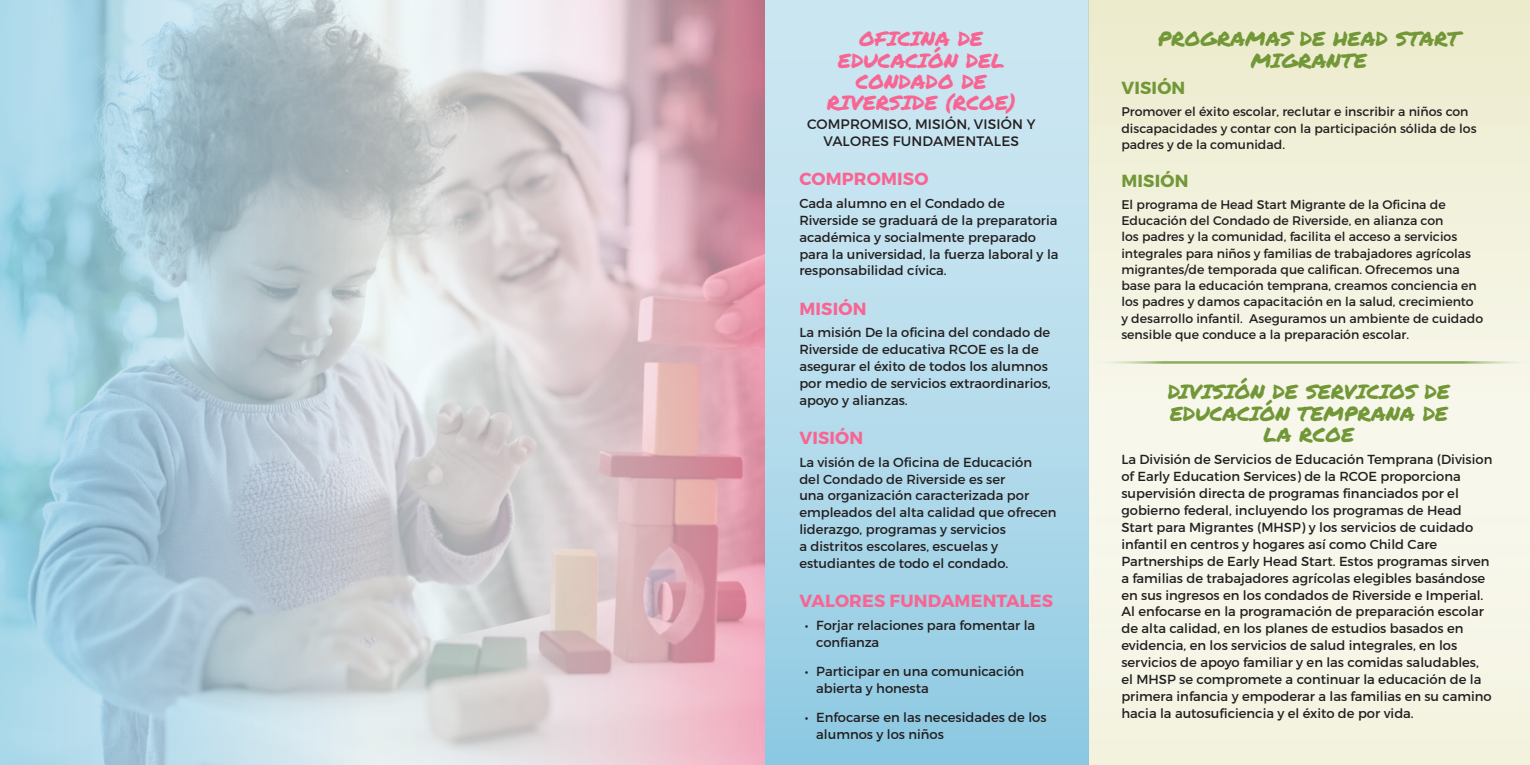
<style>
.page{position:relative;width:1530px;height:765px;background:#fff}
.page>*{position:absolute;margin:0;border:0;box-sizing:border-box;transform-origin:0 0}
.t1{font:20px/21.2px "Permanent Marker";color:#729737;text-align:center;scale:1.05 1}
.t2{font:20px/21.2px "Permanent Marker";color:#f86592;text-align:center;scale:1.05 1}
.t3{font:700 17.5px "Montserrat";letter-spacing:.01em;color:#f86592}
.t4{font:700 17.5px "Montserrat";letter-spacing:.01em;color:#729737}
.t5{font:13.75px/17.5px "Montserrat";letter-spacing:.01em;color:#231f20;text-align:center}
.t6{font:13.12px/16.9px "Montserrat";color:#231f20}
.t7{font:12.5px/16.2px "Montserrat";color:#231f20}
</style>
<div class="page">
<svg style="left:1088px;top:0;width:442px;height:421px;fill:#f2f1dc"></svg>
<div style="left:1088px;top:421px;width:442px;height:344px;background:#f7f6e9"></div>
<div style="left:765px;top:0;width:323px;height:765px;background:linear-gradient(to bottom,#d4eaf4,#93cce3)"></div>
<hr style="left:1090px;top:361px;width:440px;height:3px;background:#8dab5d">
<img style="left:0;top:0;width:765px;height:765px">
<h2 class="t2" style="left:827px;top:28px;width:181px">OFICINA DE<br>EDUCACIÓN DEL<br>CONDADO DE<br>RIVERSIDE (RCOE)</h2>
<p class="t5" style="left:807px;top:115px;width:230px">COMPROMISO, MISIÓN, VISIÓN Y<br>VALORES FUNDAMENTALES</p>
<h3 class="t3" style="left:799px;top:168px;width:130px">COMPROMISO</h3>
<p class="t6" style="left:799px;top:195px;width:261px">Cada alumno en el Condado de Riverside se graduará de la preparatoria académica y socialmente preparado para la universidad, la fuerza laboral y la responsabilidad cívica.</p>
<h3 class="t3" style="left:799px;top:298px;width:69px">MISIÓN</h3>
<p class="t6" style="left:799px;top:324px;width:253px">La misión De la oficina del condado de Riverside de educativa RCOE es la de asegurar el éxito de todos los alumnos por medio de servicios extraordinarios, apoyo y alianzas.</p>
<h3 class="t3" style="left:799px;top:427px;width:65px">VISIÓN</h3>
<p class="t6" style="left:799px;top:454px;width:259px">La visión de la Oficina de Educación<br>del Condado de Riverside es ser<br>una organización caracterizada por empleados del alta calidad que ofrecen liderazgo, programas y servicios<br>a distritos escolares, escuelas y estudiantes de todo el condado.</p>
<h3 class="t3" style="left:799px;top:590px;width:255px">VALORES FUNDAMENTALES</h3>
<p class="t6" style="left:816px;top:617px;width:221px;text-indent:-11px">• Forjar relaciones para fomentar la confianza</p>
<p class="t6" style="left:816px;top:663px;width:210px;text-indent:-11px">• Participar en una comunicación abierta y honesta</p>
<p class="t6" style="left:816px;top:709px;width:232px;text-indent:-11px">• Enfocarse en las necesidades de los alumnos y los niños</p>
<h2 class="t1" style="left:1158px;top:28px;width:289px">PROGRAMAS DE HEAD START<br>MIGRANTE</h2>
<h3 class="t4" style="left:1121px;top:77px;width:65px">VISIÓN</h3>
<p class="t7" style="left:1121px;top:104px;width:357px">Promover el éxito escolar, reclutar e inscribir a niños con discapacidades y contar con la participación sólida de los padres y de la comunidad.</p>
<h3 class="t4" style="left:1121px;top:170px;width:69px">MISIÓN</h3>
<p class="t7" style="left:1121px;top:196px;width:363px">El programa de Head Start Migrante de la Oficina de Educación del Condado de Riverside, en alianza con<br>los padres y la comunidad, facilita el acceso a servicios integrales para niños y familias de trabajadores agrícolas migrantes/de temporada que califican. Ofrecemos una base para la educación temprana, creamos conciencia en los padres y damos capacitación en la salud, crecimiento y desarrollo infantil. Aseguramos un ambiente de cuidado sensible que conduce a la preparación escolar.</p>
<h2 class="t1" style="left:1168px;top:381px;width:270px">DIVISIÓN DE SERVICIOS DE<br>EDUCACIÓN TEMPRANA DE<br>LA RCOE</h2>
<p class="t6" style="left:1121px;top:451px;width:373px">La División de Servicios de Educación Temprana (Division of Early Education Services) de la RCOE proporciona supervisión directa de programas financiados por el gobierno federal, incluyendo los programas de Head Start para Migrantes (MHSP) y los servicios de cuidado infantil en centros y hogares así como Child Care Partnerships de Early Head Start. Estos programas sirven a familias de trabajadores agrícolas elegibles basándose en sus ingresos en los condados de Riverside e Imperial.<br>Al enfocarse en la programación de preparación escolar de alta calidad, en los planes de estudios basados en evidencia, en los servicios de salud integrales, en los servicios de apoyo familiar y en las comidas saludables, el MHSP se compromete a continuar la educación de la primera infancia y empoderar a las familias en su camino hacia la autosuficiencia y el éxito de por vida.</p>
</div>
